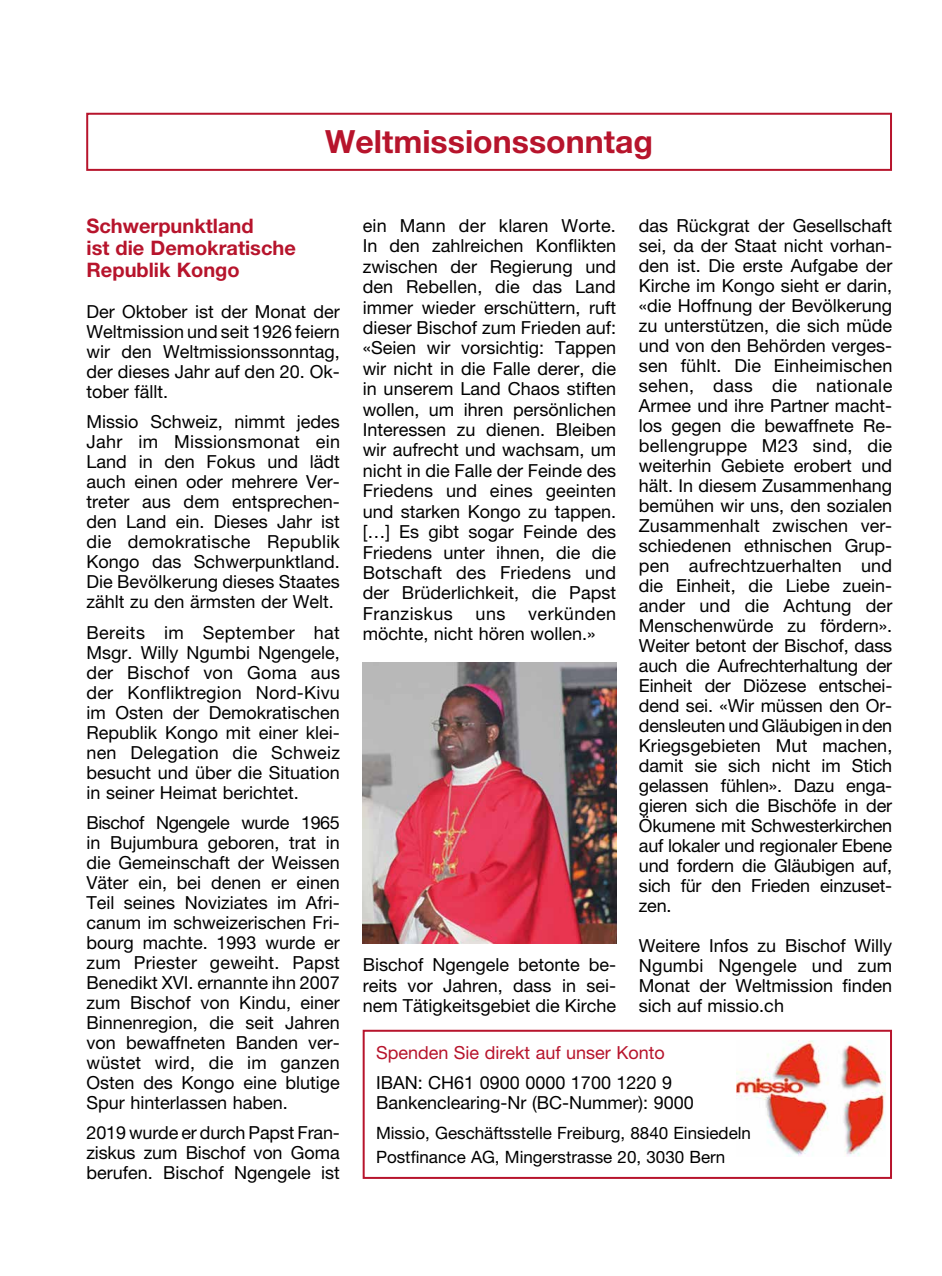
<style>
.page{position:relative;width:942px;height:1276px;background:#fff}
.page>*{position:absolute;margin:0;border:0;box-sizing:border-box;transform-origin:0 0}
.t1{font:700 32px "Helvetica Neue LT Pro";color:#b7142c}
.t2{font:700 20px/22px "Helvetica Neue LT Pro";color:#b7142c}
.t3{font:18px/20px "Helvetica Neue LT Pro";color:#000;text-align:justify}
.t4{font:18px "Helvetica Neue LT Pro";color:#b7142c}
.t5{font:17px/24px "Helvetica Neue LT Pro";color:#000}
</style>
<div class="page">
<div style="left:86px;top:113px;width:805px;height:58px;border:2px solid #b7142c"></div>
<img style="left:362px;top:663px;width:254px;height:281px">
<img style="left:736px;top:1041px;width:148px;height:115px">
<div style="left:362px;top:1029px;width:529px;height:150px;border:2px solid #b7142c"></div>
<h1 class="t1" style="left:325px;top:122px;width:329px">Weltmissionssonntag</h1>
<p class="t2" style="left:86px;top:214px;width:211px">Schwerpunktland<br>ist die Demokratische<br>Republik Kongo</p>
<p class="t3" style="left:86px;top:301px;width:255px">Der Oktober ist der Monat der Weltmission und seit 1926 feiern wir den Weltmissionssonntag, der dieses Jahr auf den 20. Ok&shy;tober fällt.</p>
<p class="t3" style="left:86px;top:412px;width:255px">Missio Schweiz, nimmt jedes Jahr im Missionsmonat ein Land in den Fokus und lädt auch einen oder mehrere Ver&shy;treter aus dem entsprechen&shy;den Land ein. Dieses Jahr ist die demokratische Republik Kongo das Schwerpunktland.<br>Die Bevölkerung dieses Staates zählt zu den ärmsten der Welt.</p>
<p class="t3" style="left:86px;top:622px;width:255px">Bereits im September hat Msgr. Willy Ngumbi Ngengele, der Bischof von Goma aus der Konfliktregion Nord-Kivu im Osten der Demokratischen Republik Kongo mit einer klei&shy;nen Delegation die Schweiz besucht und über die Situation in seiner Heimat berichtet.</p>
<p class="t3" style="left:86px;top:812px;width:255px">Bischof Ngengele wurde 1965 in Bujumbura geboren, trat in die Gemeinschaft der Weissen Väter ein, bei denen er einen Teil seines Noviziates im Afri&shy;canum im schweizerischen Fri&shy;bourg machte. 1993 wurde er zum Priester geweiht. Papst Benedikt XVI. ernannte ihn 2007 zum Bischof von Kindu, einer Binnenregion, die seit Jahren von bewaffneten Banden ver&shy;wüstet wird, die im ganzen Osten des Kongo eine blutige Spur hinterlassen haben.</p>
<p class="t3" style="left:86px;top:1122px;width:255px">2019 wurde er durch Papst Fran&shy;ziskus zum Bischof von Goma berufen. Bischof Ngengele ist</p>
<p class="t3" style="left:362px;top:215px;width:255px">ein Mann der klaren Worte.<br>In den zahlreichen Konflikten zwischen der Regierung und den Rebellen, die das Land immer wieder erschüttern, ruft dieser Bischof zum Frieden auf: «Seien wir vorsichtig: Tappen wir nicht in die Falle derer, die in unserem Land Chaos stiften wollen, um ihren persönlichen Interessen zu dienen. Bleiben wir aufrecht und wachsam, um nicht in die Falle der Feinde des Friedens und eines geeinten und starken Kongo zu tappen. […] Es gibt sogar Feinde des Friedens unter ihnen, die die Botschaft des Friedens und der Brüderlichkeit, die Papst Franziskus</p>
<p class="t3" style="left:362px;top:603px;width:255px;text-indent:165px">verkünden möchte, nicht hören wollen.»</p>
<p class="t3" style="left:475px;top:603px;width:31px">uns</p>
<p class="t3" style="left:362px;top:954px;width:255px">Bischof Ngengele betonte be&shy;reits vor Jahren, dass in sei&shy;nem Tätigkeitsgebiet die Kirche</p>
<p class="t3" style="left:638px;top:215px;width:255px">das Rückgrat der Gesellschaft sei, da der Staat nicht vorhan&shy;den ist. Die erste Aufgabe der Kirche im Kongo sieht er darin, «die Hoffnung der Bevölkerung zu unterstützen, die sich müde und von den Behörden verges&shy;sen fühlt. Die Einheimischen sehen, dass die nationale Armee und ihre Partner macht&shy;los gegen die bewaffnete Re&shy;bellengruppe M23 sind, die weiterhin Gebiete erobert und hält. In diesem Zusammenhang bemühen wir uns, den sozialen Zusammenhalt zwischen ver&shy;schiedenen ethnischen Grup&shy;pen aufrechtzuerhalten und die Einheit, die Liebe zuein&shy;ander und die Achtung der Menschenwürde zu fördern».<br>Weiter betont der Bischof, dass auch die Aufrechterhaltung der Einheit der Diözese entschei&shy;dend sei. «Wir müssen den Or&shy;densleuten und Gläubigen in den Kriegsgebieten Mut machen, damit sie sich nicht im Stich gelassen fühlen». Dazu enga&shy;gieren sich die Bischöfe in der Ökumene mit Schwesterkirchen auf lokaler und regionaler Ebene und fordern die Gläubigen auf, sich für den Frieden einzuset&shy;zen.</p>
<p class="t3" style="left:638px;top:935px;width:255px">Weitere Infos zu Bischof Willy Ngumbi Ngengele und zum Monat der Weltmission finden sich auf missio.ch</p>
<p class="t4" style="left:376px;top:1041px;width:290px">Spenden Sie direkt auf unser Konto</p>
<p class="t3" style="left:376px;top:1072px;width:319px">IBAN: CH61 0900 0000 1700 1220 9<br>Bankenclearing-Nr (BC-Nummer): 9000</p>
<p class="t5" style="left:376px;top:1120px;width:376px">Missio, Geschäftsstelle Freiburg, 8840 Einsiedeln<br>Postfinance AG, Mingerstrasse 20, 3030 Bern</p>
</div>
